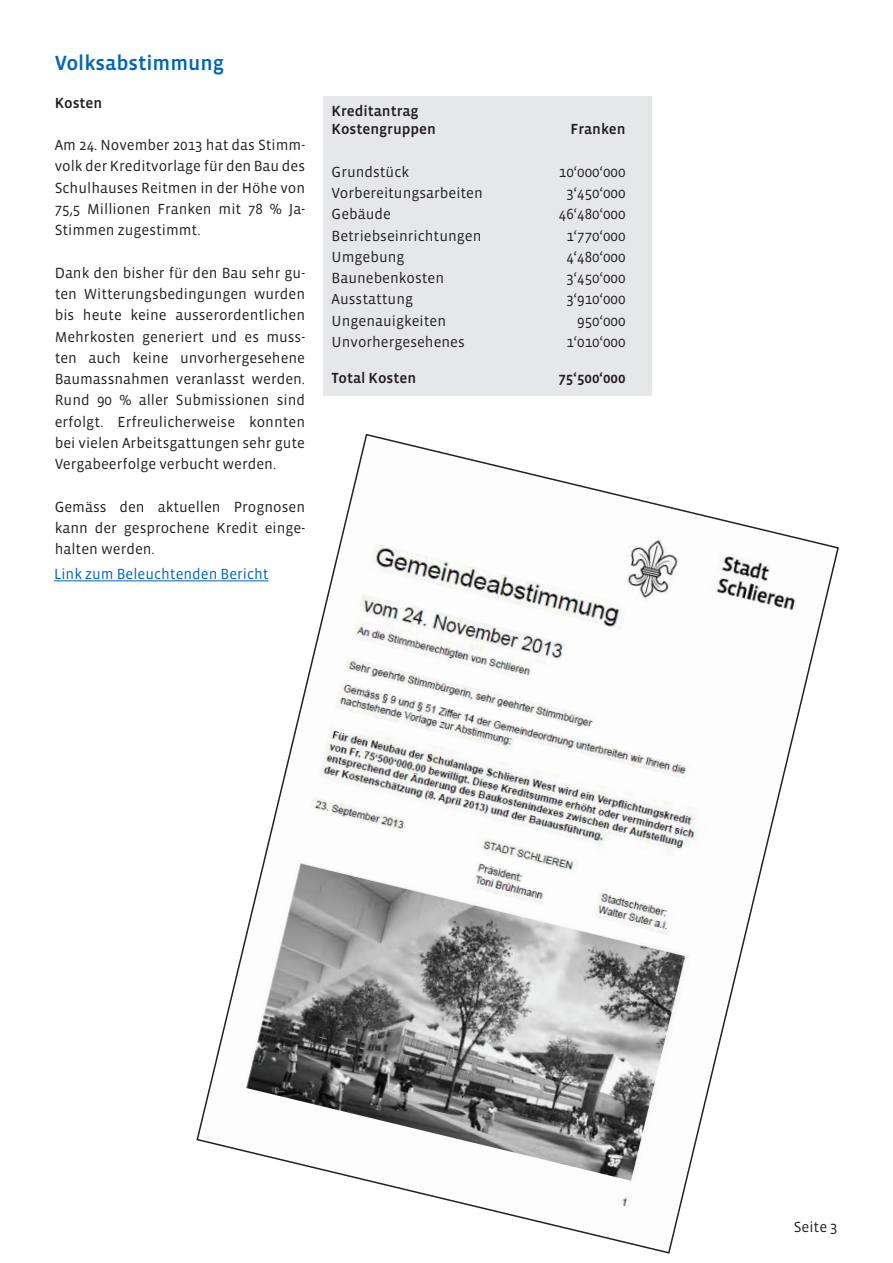
<style>
.page{position:relative;width:893px;height:1263px;background:#fff}
.page>*{position:absolute;margin:0;border:0;box-sizing:border-box;transform-origin:0 0}
.Thementitel{font:21px "Vista Sans Med";color:#0166b3}
.t1{font:15px/21.3px "Vista Sans";color:#231f20;text-align:justify}
.Untertitel_1_Vista_s{font:15px "Vista Sans Med";color:#231f20}
.Hyperlink{font:15px "Vista Sans";color:#0166b3}
</style>
<div class="page">
<svg style="left:195px;top:433px;width:644px;height:821px"></svg>
<div style="left:323px;top:97px;width:329px;height:299px;background:#e6e7e9"></div>
<hr style="left:54px;top:581px;width:215px;height:1px;background:#0166b3">
<p class="Thementitel" style="left:55px;top:52px;width:171px">Volksabstimmung</p>
<p class="Untertitel_1_Vista_s" style="left:55px;top:95px;width:49px">Kosten</p>
<p class="t1" style="left:55px;top:135px;width:252px">Am 24. November 2013 hat das Stimm&shy;volk der Kreditvorlage für den Bau des Schulhauses Reitmen in der Höhe von 75,5 Millionen Franken mit 78 % Ja-Stimmen zugestimmt.</p>
<p class="t1" style="left:55px;top:262px;width:252px">Dank den bisher für den Bau sehr gu&shy;ten Witterungsbedingungen wurden bis heute keine ausserordentlichen Mehrkosten generiert und es muss&shy;ten auch keine unvorhergesehene Baumassnahmen veranlasst werden.<br>Rund 90 % aller Submissionen sind erfolgt. Erfreulicherweise konnten bei vielen Arbeitsgattungen sehr gute Vergabeerfolge verbucht werden.</p>
<p class="t1" style="left:55px;top:496px;width:252px">Gemäss den aktuellen Prognosen kann der gesprochene Kredit einge&shy;halten werden.</p>
<p class="Hyperlink" style="left:54px;top:566px;width:216px">Link zum Beleuchtenden Bericht</p>
<p class="Untertitel_1_Vista_s" style="left:332px;top:103px;width:88px">Kreditantrag</p>
<p class="Untertitel_1_Vista_s" style="left:332px;top:121px;width:106px">Kostengruppen</p>
<p class="Untertitel_1_Vista_s" style="left:571px;top:121px;width:57px">Franken</p>
<p class="t1" style="left:332px;top:161px;width:79px">Grundstück</p>
<p class="t1" style="left:559px;top:161px;width:68px">10‘000‘000</p>
<p class="t1" style="left:332px;top:183px;width:153px">Vorbereitungsarbeiten</p>
<p class="t1" style="left:566px;top:183px;width:61px">3‘450‘000</p>
<p class="t1" style="left:332px;top:204px;width:61px">Gebäude</p>
<p class="t1" style="left:559px;top:204px;width:68px">46‘480‘000</p>
<p class="t1" style="left:332px;top:225px;width:151px">Betriebseinrichtungen</p>
<p class="t1" style="left:566px;top:225px;width:61px">1‘770‘000</p>
<p class="t1" style="left:332px;top:246px;width:75px">Umgebung</p>
<p class="t1" style="left:566px;top:246px;width:61px">4‘480‘000</p>
<p class="t1" style="left:332px;top:268px;width:114px">Baunebenkosten</p>
<p class="t1" style="left:566px;top:268px;width:61px">3‘450‘000</p>
<p class="t1" style="left:332px;top:289px;width:83px">Ausstattung</p>
<p class="t1" style="left:566px;top:289px;width:61px">3‘910‘000</p>
<p class="t1" style="left:332px;top:310px;width:116px">Ungenauigkeiten</p>
<p class="t1" style="left:577px;top:310px;width:50px">950‘000</p>
<p class="t1" style="left:332px;top:331px;width:135px">Unvorhergesehenes</p>
<p class="t1" style="left:566px;top:331px;width:61px">1‘010‘000</p>
<p class="Untertitel_1_Vista_s" style="left:332px;top:370px;width:86px">Total Kosten</p>
<p class="Untertitel_1_Vista_s" style="left:558px;top:370px;width:69px">75‘500‘000</p>
<p class="t1" style="left:794px;top:1217px;width:45px">Seite 3</p>
</div>
